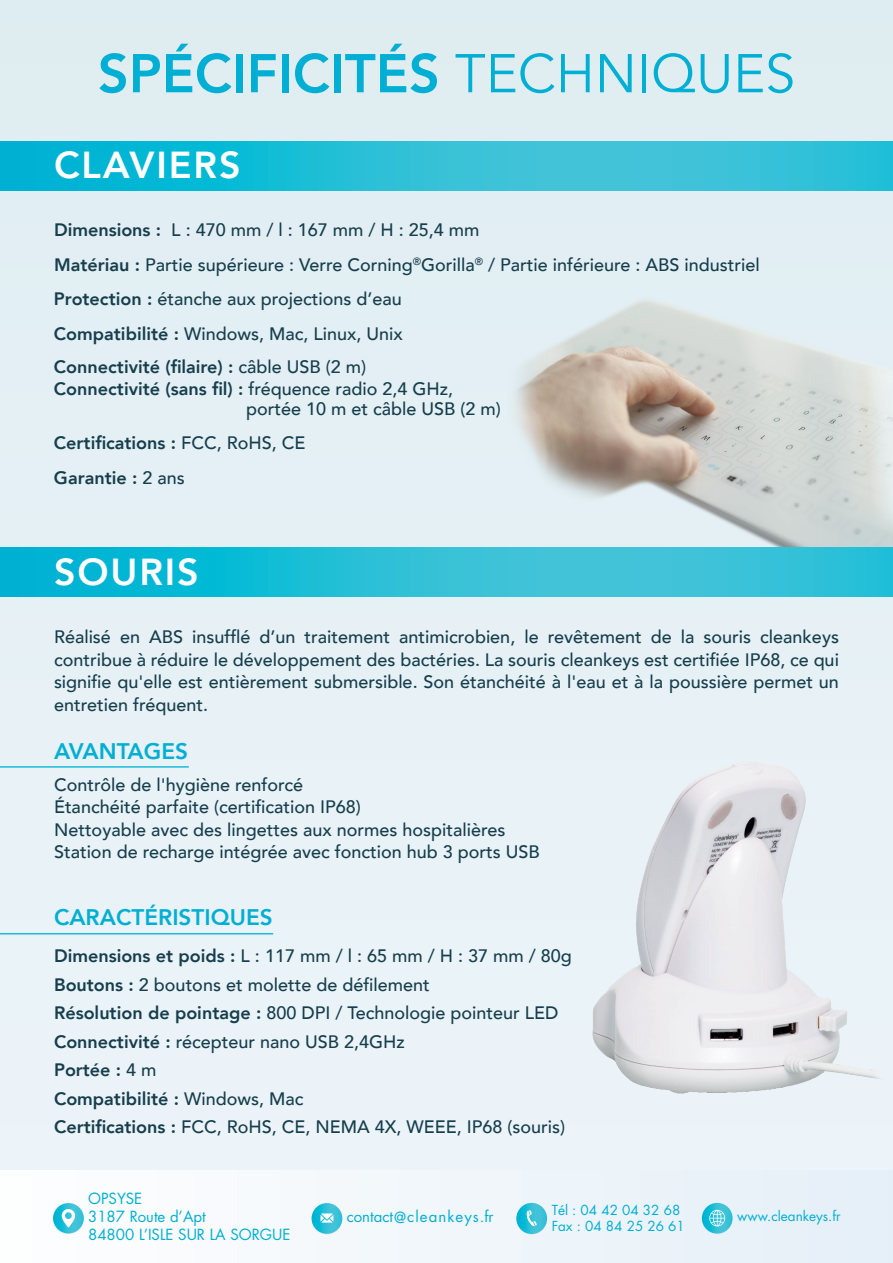
<style>
.page{position:relative;width:893px;height:1263px;background:#e6f0f5}
.page>*{position:absolute;margin:0;border:0;box-sizing:border-box;transform-origin:0 0}
.t1{font:800 54px "Avenir";color:#00afd3}
.t2{font:800 37.5px "Avenir";letter-spacing:.05em;color:#fff}
.t3{font:800 22.5px "Avenir";color:#00afd3}
.t4{font:500 18px/22.5px "Avenir";color:#163e4c}
.t5{font:800 18px/34.5px "Avenir";color:#163e4c}
.t6{font:15px/18px "Futura";color:#00afd3}
.t7{font:15px "Futura";letter-spacing:.07em;color:#00afd3}
.t8{font:13.5px/16.2px "Futura";color:#00afd3}
.s1{font-weight:400}
.s2{font-weight:800}
.s3{font-weight:500}
</style>
<div class="page">
<img style="left:515px;top:299px;width:378px;height:248px">
<svg style="left:0;top:547px;width:893px;height:49px;background:#24bdd6"></svg>
<svg style="left:0;top:141px;width:893px;height:49px;background:#24bdd6"></svg>
<div style="left:0;top:1170px;width:893px;height:93px;background:#f1f6fa"></div>
<hr style="left:0;top:766px;width:189px;height:2px;background:#1abed8">
<hr style="left:0;top:933px;width:273px;height:1px;background:#1abed8">
<svg style="left:516px;top:1203px;width:31px;height:32px"></svg>
<svg style="left:516px;top:1203px;width:31px;height:31px"></svg>
<svg style="left:527px;top:1210px;width:10px;height:16px"></svg>
<svg style="left:312px;top:1203px;width:30px;height:31px"></svg>
<svg style="left:320px;top:1213px;width:13px;height:9px"></svg>
<svg style="left:702px;top:1203px;width:31px;height:31px"></svg>
<svg style="left:702px;top:1203px;width:31px;height:30px"></svg>
<svg style="left:709px;top:1210px;width:16px;height:16px"></svg>
<svg style="left:53px;top:1204px;width:31px;height:30px"></svg>
<svg style="left:53px;top:1203px;width:31px;height:30px"></svg>
<svg style="left:62px;top:1209px;width:13px;height:18px"></svg>
<img style="left:592px;top:764px;width:287px;height:330px">
<h1 class="t1" style="left:98px;top:31px;width:699px">SPÉCIFICITÉS <span class="s1">TECHNIQUES</span></h1>
<h2 class="t2" style="left:54px;top:136px;width:188px">CLAVIERS</h2>
<p class="t4" style="left:54px;top:212px;width:707px;line-height:34.2px"><span class="s2">Dimensions :</span> L : 470 mm / l : 167 mm / H : 25,4 mm<br><span class="s2">Matériau :</span> Partie supérieure : Verre Corning<sup>®</sup>Gorilla<sup>®</sup> / Partie inférieure : ABS industriel <span class="s2">Protection :</span> étanche aux projections d’eau<br><span class="s2">Compatibilité :</span> Windows, Mac, Linux, Unix<br><span class="s2">Connectivité (filaire) :</span> câble USB (2 m)</p>
<p class="t4" style="left:246px;top:378px;width:256px;line-height:19.5px;text-indent:-192px"><span class="s2">Connectivité (sans fil) :</span> fréquence radio 2,4 GHz, portée 10 m et câble USB (2 m)</p>
<p class="t5" style="left:54px;top:426px;width:253px">Certifications : <span class="s3">FCC, RoHS, CE<br></span>Garantie : <span class="s3">2 ans</span></p>
<h2 class="t2" style="left:54px;top:543px;width:146px">SOURIS</h2>
<p class="t4" style="left:54px;top:625px;width:786px;text-align:justify">Réalisé en ABS insufflé d’un traitement antimicrobien, le revêtement de la souris cleankeys contribue à réduire le développement des bactéries. La souris cleankeys est certifiée IP68, ce qui signifie qu'elle est entièrement submersible. Son étanchéité à l'eau et à la poussière permet un entretien fréquent.</p>
<p class="t3" style="left:54px;top:734px;width:136px">AVANTAGES</p>
<p class="t4" style="left:54px;top:772px;width:487px">Contrôle de l'hygiène renforcé<br>Étanchéité parfaite (certification IP68)<br>Nettoyable avec des lingettes aux normes hospitalières Station de recharge intégrée avec fonction hub 3 ports USB</p>
<p class="t3" style="left:54px;top:899px;width:220px">CARACTÉRISTIQUES</p>
<p class="t4" style="left:54px;top:941px;width:519px;line-height:28.5px"><span class="s2">Dimensions et poids :</span> L : 117 mm / l : 65 mm / H : 37 mm / 80g <span class="s2">Boutons :</span> 2 boutons et molette de défilement<br><span class="s2">Résolution de pointage :</span> 800 DPI / Technologie pointeur LED <span class="s2">Connectivité :</span> récepteur nano USB 2,4GHz<br><span class="s2">Portée :</span> 4 m<br><span class="s2">Compatibilité :</span> Windows, Mac<br><span class="s2">Certifications :</span> FCC, RoHS, CE, NEMA 4X, WEEE, IP68 (souris)</p>
<p class="t6" style="left:88px;top:1189px;width:204px">OPSYSE<br>3187 Route d’Apt<br>84800 L’ISLE SUR LA SORGUE</p>
<p class="t8" style="left:552px;top:1202px;width:135px">Tél : 04 42 04 32 68<br>Fax : 04 84 25 26 61</p>
<p class="t7" style="left:347px;top:1206px;width:148px">contact@cleankeys.fr</p>
<p class="t8" style="left:737px;top:1208px;width:105px">www.cleankeys.fr</p>
</div>
